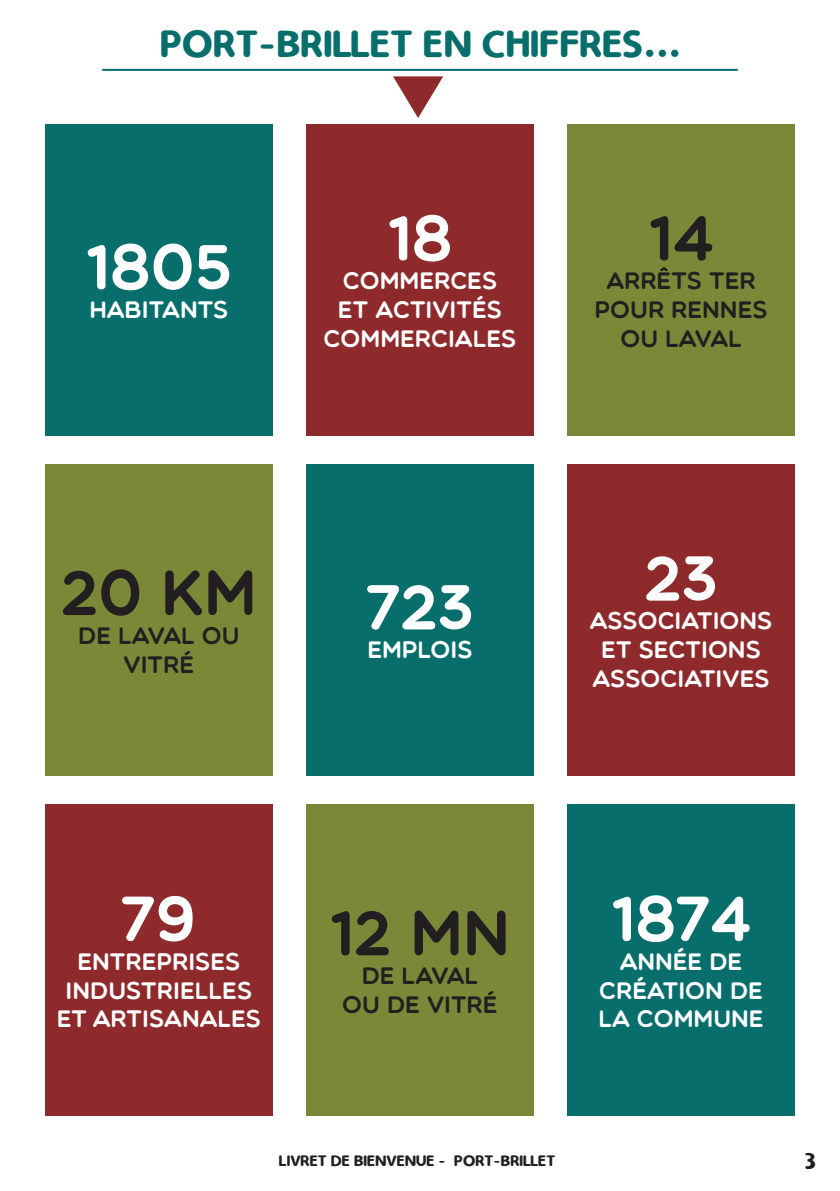
<style>
.page{position:relative;width:840px;height:1191px;background:#fff}
.page>*{position:absolute;margin:0;border:0;box-sizing:border-box;transform-origin:0 0}
.t1{font:64px "Multicolore";color:#fff}
.t2{font:64px "Multicolore";color:#231f20}
.Titre_H2{font:40px "Simply Rounded";color:#076e6c}
.t3{font:24px/28.8px "Multicolore";color:#fff;text-align:center}
.t4{font:24px/28.8px "Multicolore";color:#231f20;text-align:center}
.t5{font:24px "Simply Rounded";color:#231f20}
.t6{font:16px "Simply Rounded";color:#231f20}
</style>
<div class="page">
<div style="left:45px;top:124px;width:227px;height:311px;background:#076e6c"></div>
<div style="left:306px;top:124px;width:227px;height:311px;background:#8e2a2c"></div>
<div style="left:567px;top:124px;width:227px;height:311px;background:#7a8937"></div>
<div style="left:45px;top:464px;width:227px;height:312px;background:#7a8937"></div>
<div style="left:306px;top:464px;width:227px;height:312px;background:#076e6c"></div>
<div style="left:567px;top:464px;width:227px;height:312px;background:#8e2a2c"></div>
<div style="left:45px;top:804px;width:227px;height:312px;background:#8e2a2c"></div>
<div style="left:306px;top:804px;width:227px;height:312px;background:#7a8937"></div>
<div style="left:567px;top:804px;width:227px;height:312px;background:#076e6c"></div>
<svg style="left:393px;top:76px;width:50px;height:42px"></svg>
<hr style="left:102px;top:69px;width:635px;height:2px;background:#076e6c">
<p class="Titre_H2" style="left:159px;top:23px;width:522px">PORT-BRILLET EN CHIFFRES...</p>
<p class="t1" style="left:86px;top:228px;width:147px">1805</p>
<p class="t3" style="left:89px;top:294px;width:140px">HABITANTS</p>
<p class="t1" style="left:387px;top:199px;width:66px">18</p>
<p class="t3" style="left:323px;top:266px;width:194px">COMMERCES<br>ET ACTIVITÉS<br>COMMERCIALES</p>
<p class="t2" style="left:648px;top:199px;width:66px">14</p>
<p class="t4" style="left:594px;top:266px;width:174px">ARRÊTS TER<br>POUR RENNES<br>OU LAVAL</p>
<p class="t2" style="left:61px;top:554px;width:197px">20 KM</p>
<p class="t4" style="left:78px;top:620px;width:163px">DE LAVAL OU<br>VITRÉ</p>
<p class="t1" style="left:366px;top:568px;width:109px">723</p>
<p class="t3" style="left:367px;top:635px;width:107px">EMPLOIS</p>
<p class="t1" style="left:644px;top:539px;width:74px">23</p>
<p class="t3" style="left:589px;top:606px;width:184px">ASSOCIATIONS<br>ET SECTIONS<br>ASSOCIATIVES</p>
<p class="t1" style="left:121px;top:880px;width:77px">79</p>
<p class="t3" style="left:57px;top:946px;width:206px">ENTREPRISES<br>INDUSTRIELLES<br>ET ARTISANALES</p>
<p class="t2" style="left:330px;top:894px;width:181px">12 MN</p>
<p class="t4" style="left:342px;top:960px;width:157px">DE LAVAL<br>OU DE VITRÉ</p>
<p class="t1" style="left:611px;top:880px;width:141px">1874</p>
<p class="t3" style="left:598px;top:946px;width:167px">ANNÉE DE<br>CRÉATION DE<br>LA COMMUNE</p>
<p class="t6" style="left:279px;top:1152px;width:278px">LIVRET DE BIENVENUE - PORT-BRILLET</p>
<p class="t5" style="left:801px;top:1148px;width:16px">3</p>
</div>
